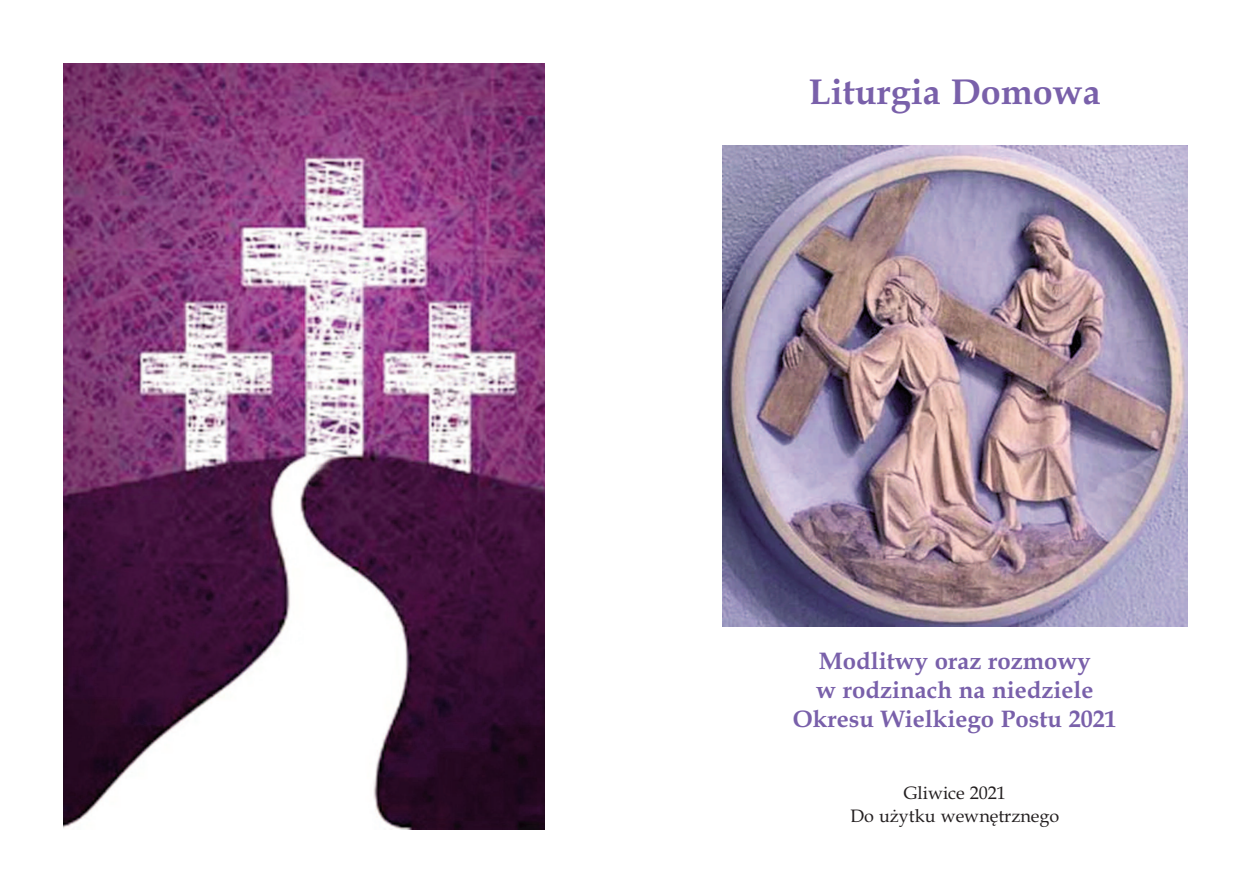
<style>
.page{position:relative;width:1259px;height:893px;background:#fff}
.page>*{position:absolute;margin:0;border:0;box-sizing:border-box;transform-origin:0 0}
.t1{font:700 36px "Book Antiqua";color:#7960aa}
.t2{font:700 24px/29.1px "Book Antiqua";color:#7960aa;text-align:center}
.t3{font:18px/23px "Book Antiqua";color:#231f20;text-align:center}
</style>
<div class="page">
<img style="left:64px;top:64px;width:480px;height:765px">
<img style="left:722px;top:145px;width:465px;height:481px">
<h1 class="t1" style="left:809px;top:70px;width:293px">Liturgia Domowa</h1>
<p class="t2" style="left:793px;top:646px;width:325px">Modlitwy oraz rozmowy<br>w rodzinach na niedziele<br>Okresu Wielkiego Postu 2021</p>
<p class="t3" style="left:850px;top:782px;width:210px">Gliwice 2021<br>Do użytku wewnętrznego</p>
</div>
